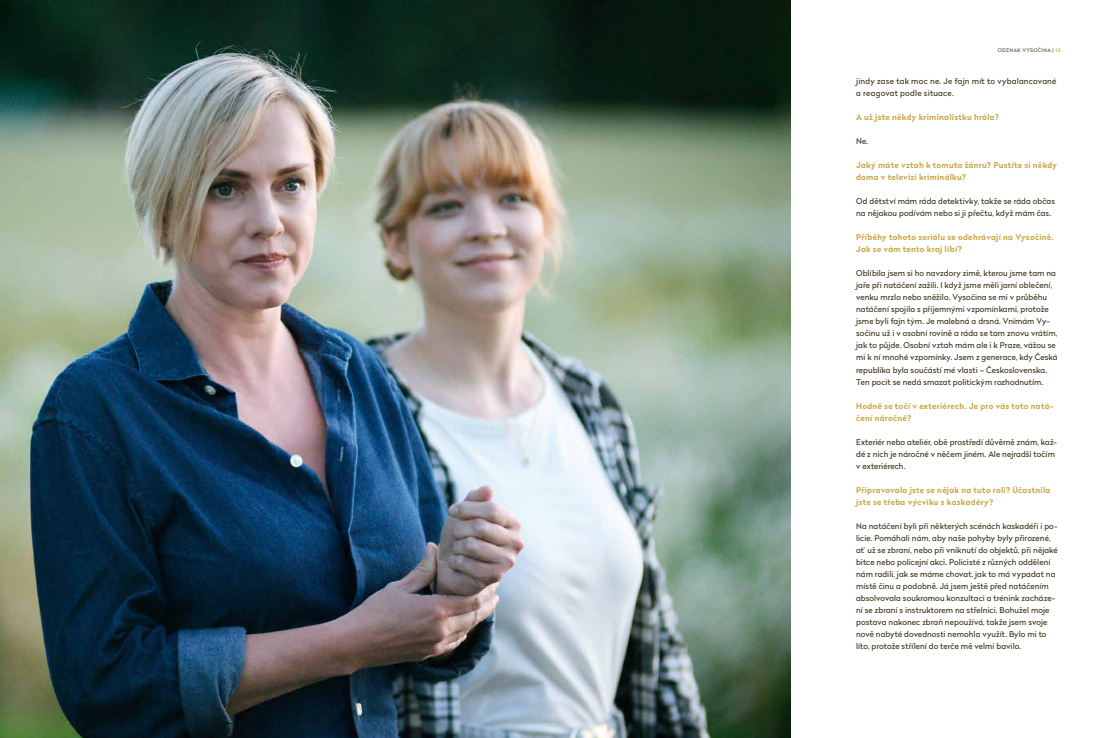
<style>
.page{position:relative;width:1117px;height:738px;background:#fff}
.page>*{position:absolute;margin:0;border:0;box-sizing:border-box;transform-origin:0 0}
.t1{font:8px/12px "Radikal";letter-spacing:.01em;color:#3d321b}
.t2{font:700 8px/12px "Radikal";letter-spacing:.035em;color:#cba84b}
.t3{font:500 5px "Radikal";letter-spacing:.07em;color:#6d5f4a}
.s1{color:#cba84b}
</style>
<div class="page">
<img style="left:0;top:0;width:790px;height:737px">
<p class="t3" style="left:998px;top:47px;width:64px">ODZNAK VYSOČINA | <span class="s1">13</span></p>
<p class="t1" style="left:856px;top:75px;width:202px">jindy zase tak moc ne. Je fajn mít to vybalancované a reagovat podle situace.</p>
<p class="t2" style="left:856px;top:111px;width:144px">A už jste někdy kriminalistku hrála?</p>
<p class="t1" style="left:856px;top:135px;width:14px">Ne.</p>
<p class="t2" style="left:856px;top:159px;width:203px">Jaký máte vztah k tomuto žánru? Pustíte si někdy doma v televizi kriminálku?</p>
<p class="t1" style="left:856px;top:195px;width:200px">Od dětství mám ráda detektivky, takže se ráda občas na nějakou podívám nebo si ji přečtu, když mám čas.</p>
<p class="t2" style="left:856px;top:231px;width:199px">Příběhy tohoto seriálu se odehrávají na Vysočině.<br>Jak se vám tento kraj líbí?</p>
<p class="t1" style="left:856px;top:267px;width:203px">Oblíbila jsem si ho navzdory zimě, kterou jsme tam na jaře při natáčení zažili. I když jsme měli jarní oblečení, venku mrzlo nebo sněžilo. Vysočina se mi v průběhu natáčení spojila s příjemnými vzpomínkami, protože jsme byli fajn tým. Je malebná a drsná. Vnímám Vy‑ sočinu už i v osobní rovině a ráda se tam znovu vrátím, jak to půjde. Osobní vztah mám ale i k Praze, vážou se mi k ní mnohé vzpomínky. Jsem z generace, kdy Česká republika byla součástí mé vlasti – Československa.<br>Ten pocit se nedá smazat politickým rozhodnutím.</p>
<p class="t2" style="left:856px;top:399px;width:199px">Hodně se točí v exteriérech. Je pro vás toto natá&shy;čení náročné?</p>
<p class="t1" style="left:856px;top:435px;width:202px">Exteriér nebo ateliér, obě prostředí důvěrně znám, kaž‑ dé z nich je náročné v něčem jiném. Ale nejradši točím v exteriérech.</p>
<p class="t2" style="left:856px;top:483px;width:196px">Připravovala jste se nějak na tuto roli? Účastnila jste se třeba výcviku s kaskadéry?</p>
<p class="t1" style="left:856px;top:519px;width:203px">Na natáčení byli při některých scénách kaskadéři i po‑ licie. Pomáhali nám, aby naše pohyby byly přirozené, ať už se zbraní, nebo při vniknutí do objektů, při nějaké bitce nebo policejní akci. Policisté z různých oddělení nám radili, jak se máme chovat, jak to má vypadat na místě činu a podobně. Já jsem ještě před natáčením absolvovala soukromou konzultaci a trénink zacháze‑ ní se zbraní s instruktorem na střelnici. Bohužel moje postava nakonec zbraň nepoužívá, takže jsem svoje nově nabyté dovednosti nemohla využít. Bylo mi to líto, protože střílení do terče mě velmi bavilo.</p>
</div>
